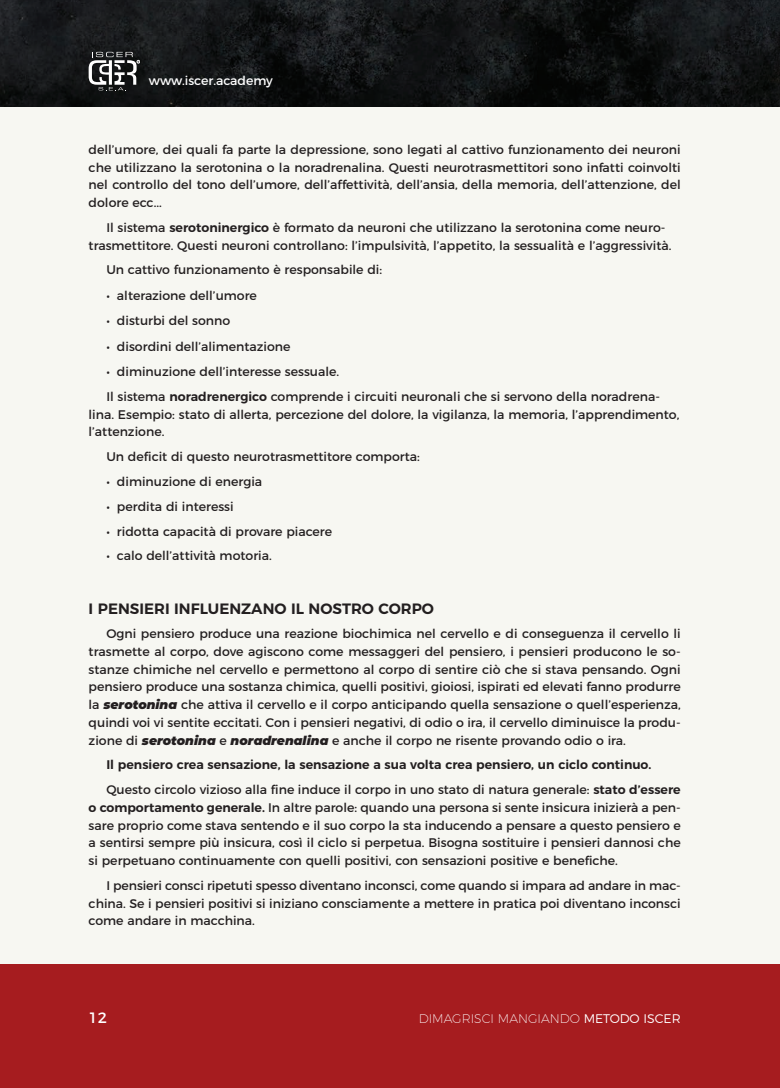
<style>
.page{position:relative;width:780px;height:1088px;background:#fff}
.page>*{position:absolute;margin:0;border:0;box-sizing:border-box;transform-origin:0 0}
.t1{font:600 15px "Montserrat";color:#231f20}
.t2{font:15px "Montserrat";color:#fff}
.t3{font:12.5px/17.8px "Montserrat";color:#231f20;text-align:justify}
.t4{font:600 12.5px "Montserrat";color:#231f20}
.t5{font:200 12.5px "Montserrat";color:#fff}
.t6{font:12.5px "Montserrat";color:#fff}
.s1{font-weight:600}
.s2{font-weight:900;font-style:italic}
.s3{font-weight:300}
</style>
<div class="page">
<div style="left:762px;top:18px;width:17px;height:1052px;background:#f7f7f2"></div>
<div style="left:762px;top:964px;width:17px;height:124px;background:#a61c1f"></div>
<img style="left:762px;top:0;width:17px;height:106px">
<div style="left:0;top:18px;width:762px;height:1052px;background:#f7f7f2"></div>
<div style="left:0;top:964px;width:762px;height:124px;background:#a61c1f"></div>
<svg style="left:0;top:0;width:762px;height:106px;background:#121415"></svg>
<svg style="left:89px;top:52px;width:51px;height:39px"></svg>
<p class="t6" style="left:149px;top:75px;width:125px">www.iscer.academy</p>
<p class="t3" style="left:89px;top:142px;width:593px">dell’umore, dei quali fa parte la depressione, sono legati al cattivo funzionamento dei neuroni che utilizzano la serotonina o la noradrenalina. Questi neurotrasmettitori sono infatti coinvolti nel controllo del tono dell’umore, dell’affettività, dell’ansia, della memoria, dell’attenzione, del dolore ecc...</p>
<p class="t3" style="left:89px;top:219px;width:584px;text-indent:18px">Il sistema <span class="s1">serotoninergico</span> è formato da neuroni che utilizzano la serotonina come neuro&shy;trasmettitore. Questi neuroni controllano: l’impulsività, l’appetito, la sessualità e l’aggressività.</p>
<p class="t3" style="left:106px;top:262px;width:277px">Un cattivo funzionamento è responsabile di:</p>
<p class="t3" style="left:106px;top:287px;width:152px">• alterazione dell’umore</p>
<p class="t3" style="left:106px;top:313px;width:125px">• disturbi del sonno</p>
<p class="t3" style="left:106px;top:338px;width:186px">• disordini dell’alimentazione</p>
<p class="t3" style="left:106px;top:364px;width:234px">• diminuzione dell’interesse sessuale.</p>
<p class="t3" style="left:89px;top:389px;width:592px;text-align:left;text-indent:18px">Il sistema <span class="s1">noradrenergico</span> comprende i circuiti neuronali che si servono della noradrena&shy;lina. Esempio: stato di allerta, percezione del dolore, la vigilanza, la memoria, l’apprendimento, l’attenzione.</p>
<p class="t3" style="left:106px;top:449px;width:315px">Un deficit di questo neurotrasmettitore comporta:</p>
<p class="t3" style="left:106px;top:474px;width:157px">• diminuzione di energia</p>
<p class="t3" style="left:106px;top:498px;width:129px">• perdita di interessi</p>
<p class="t3" style="left:106px;top:523px;width:227px">• ridotta capacità di provare piacere</p>
<p class="t3" style="left:106px;top:548px;width:167px">• calo dell’attività motoria.</p>
<p class="t1" style="left:89px;top:602px;width:347px">I PENSIERI INFLUENZANO IL NOSTRO CORPO</p>
<p class="t3" style="left:89px;top:626px;width:593px;text-indent:18px">Ogni pensiero produce una reazione biochimica nel cervello e di conseguenza il cervello li trasmette al corpo, dove agiscono come messaggeri del pensiero, i pensieri producono le so&shy;stanze chimiche nel cervello e permettono al corpo di sentire ciò che si stava pensando. Ogni pensiero produce una sostanza chimica, quelli positivi, gioiosi, ispirati ed elevati fanno produrre la <span class="s2">serotonina</span> che attiva il cervello e il corpo anticipando quella sensazione o quell’esperienza, quindi voi vi sentite eccitati. Con i pensieri negativi, di odio o ira, il cervello diminuisce la produ&shy;zione di <span class="s2">serotonina</span> e <span class="s2">noradrenalina</span> e anche il corpo ne risente provando odio o ira.</p>
<p class="t4" style="left:106px;top:760px;width:546px">Il pensiero crea sensazione, la sensazione a sua volta crea pensiero, un ciclo continuo.</p>
<p class="t3" style="left:89px;top:782px;width:593px;text-indent:18px">Questo circolo vizioso alla fine induce il corpo in uno stato di natura generale: <span class="s1">stato d’essere o comportamento generale.</span> In altre parole: quando una persona si sente insicura inizierà a pen&shy;sare proprio come stava sentendo e il suo corpo la sta inducendo a pensare a questo pensiero e a sentirsi sempre più insicura, così il ciclo si perpetua. Bisogna sostituire i pensieri dannosi che si perpetuano continuamente con quelli positivi, con sensazioni positive e benefiche.</p>
<p class="t3" style="left:89px;top:877px;width:593px;text-indent:18px">I pensieri consci ripetuti spesso diventano inconsci, come quando si impara ad andare in mac&shy;china. Se i pensieri positivi si iniziano consciamente a mettere in pratica poi diventano inconsci come andare in macchina.</p>
<p class="t2" style="left:89px;top:1011px;width:20px">12</p>
<p class="t5" style="left:418px;top:1011px;width:263px">DIMAGRISCI MANGIANDO <span class="s3">METODO ISCER</span></p>
</div>
